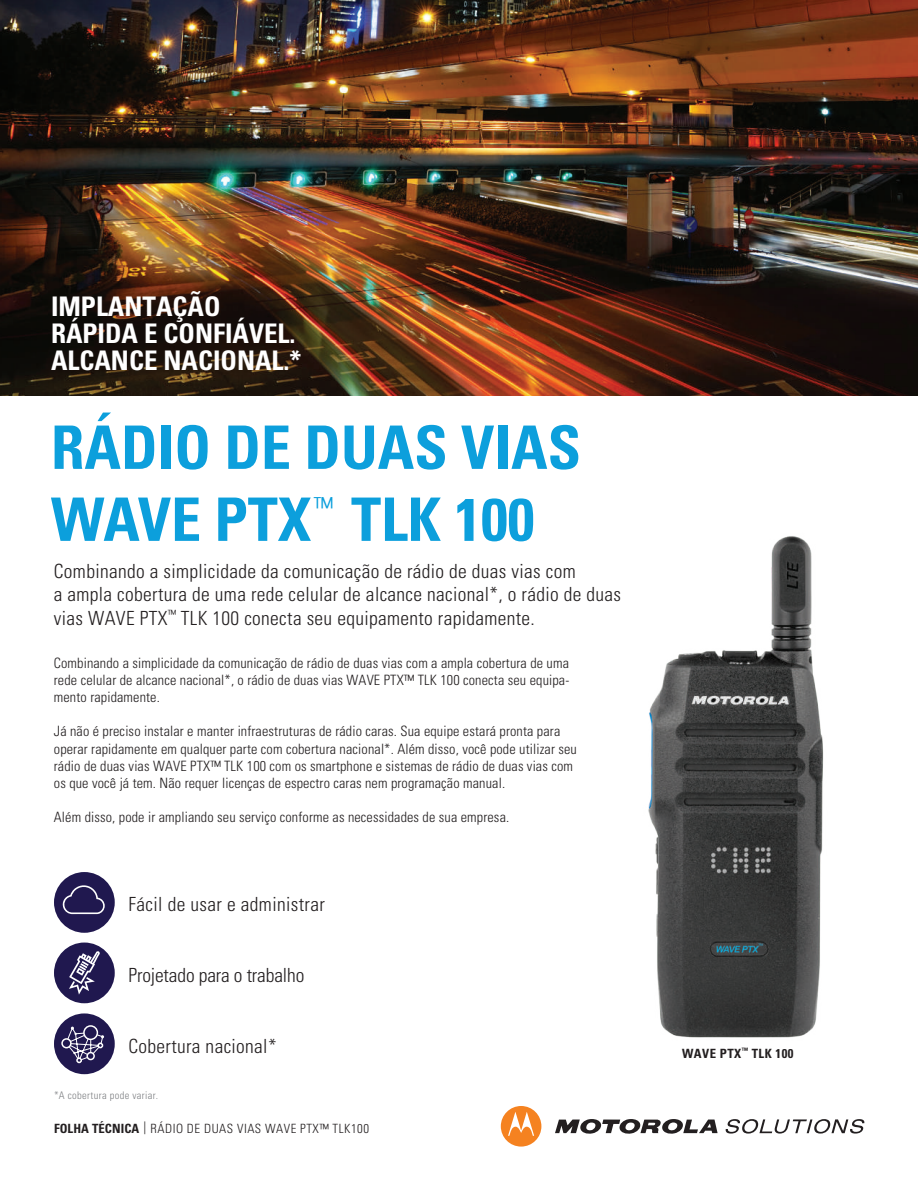
<style>
.page{position:relative;width:918px;height:1188px;background:#fff}
.page>*{position:absolute;margin:0;border:0;box-sizing:border-box;transform-origin:0 0}
.t1{font:700 condensed 60px/72px "Univers";color:#0c9fdc}
.t2{font:700 condensed 27px/27px "Univers";color:#fff}
.t3{font:300 condensed 26.25px "Univers";color:#0c9fdc}
.t4{font:300 condensed 19.5px/23.4px "Univers";letter-spacing:.02em;color:#231f20}
.t5{font:300 condensed 19.5px "Univers";letter-spacing:-.005em;color:#231f20}
.t6{font:300 condensed 14.25px/17.1px "Univers";letter-spacing:.01em;color:#231f20;text-align:justify}
.t7{font:300 condensed 12.75px "Univers";letter-spacing:.04em;color:#231f20}
.t8{font:700 condensed 12.75px "Univers";letter-spacing:.035em;color:#231f20}
.t9{font:300 condensed 10.5px "Univers";letter-spacing:.03em;color:#808285}
.s1{font-weight:700}
</style>
<div class="page">
<img style="left:0;top:0;width:918px;height:395px">
<svg style="left:555px;top:1119px;width:163px;height:15px"></svg>
<svg style="left:501px;top:1106px;width:40px;height:41px"></svg>
<svg style="left:726px;top:1119px;width:138px;height:15px"></svg>
<img style="left:648px;top:536px;width:176px;height:502px">
<div style="left:54px;top:1013px;width:61px;height:61px;background:#20184f;border-radius:50%"></div>
<div style="left:83px;top:1025px;width:15px;height:15px;border:2px solid #fff;border-radius:50%"></div>
<div style="left:61px;top:1038px;width:11px;height:10px;border:2px solid #fff;border-radius:50%"></div>
<svg style="left:65px;top:1027px;width:39px;height:36px"></svg>
<div style="left:54px;top:943px;width:61px;height:60px;background:#20184f;border-radius:50%"></div>
<svg style="left:69px;top:951px;width:31px;height:44px"></svg>
<div style="left:54px;top:872px;width:61px;height:61px;background:#20184f;border-radius:50%"></div>
<svg style="left:62px;top:885px;width:43px;height:29px"></svg>
<h2 class="t2" style="left:51px;top:293px;width:252px">IMPLANTAÇÃO<br>RÁPIDA E CONFIÁVEL.<br>ALCANCE NACIONAL.*</h2>
<h1 class="t1" style="left:51px;top:411px;width:532px">RÁDIO DE DUAS VIAS<br>WAVE PTX TLK 100</h1>
<h3 class="t3" style="left:314px;top:491px;width:20px">™</h3>
<h3 class="t4" style="left:54px;top:559px;width:569px">Combinando a simplicidade da comunicação de rádio de duas vias com<br>a ampla cobertura de uma rede celular de alcance nacional*, o rádio de duas vias WAVE PTX<sup>™</sup> TLK 100 conecta seu equipamento rapidamente.</h3>
<p class="t6" style="left:54px;top:654px;width:517px">Combinando a simplicidade da comunicação de rádio de duas vias com a ampla cobertura de uma rede celular de alcance nacional*, o rádio de duas vias WAVE PTX™ TLK 100 conecta seu equipa&shy;mento rapidamente.</p>
<p class="t6" style="left:54px;top:723px;width:525px;text-align:left">Já não é preciso instalar e manter infraestruturas de rádio caras. Sua equipe estará pronta para operar rapidamente em qualquer parte com cobertura nacional*. Além disso, você pode utilizar seu rádio de duas vias WAVE PTX™ TLK 100 com os smartphone e sistemas de rádio de duas vias com os que você já tem. Não requer licenças de espectro caras nem programação manual.</p>
<p class="t6" style="left:54px;top:808px;width:457px">Além disso, pode ir ampliando seu serviço conforme as necessidades de sua empresa.</p>
<h3 class="t4" style="left:129px;top:892px;width:198px">Fácil de usar e administrar</h3>
<h3 class="t5" style="left:129px;top:963px;width:177px">Projetado para o trabalho</h3>
<h3 class="t4" style="left:129px;top:1035px;width:150px">Cobertura nacional*</h3>
<p class="t8" style="left:682px;top:1045px;width:113px">WAVE PTX<sup>™</sup> TLK 100</p>
<p class="t9" style="left:54px;top:1089px;width:106px">*A cobertura pode variar.</p>
<p class="t7" style="left:54px;top:1121px;width:317px"><span class="s1">FOLHA TÉCNICA</span> | RÁDIO DE DUAS VIAS WAVE PTX™ TLK100</p>
</div>
